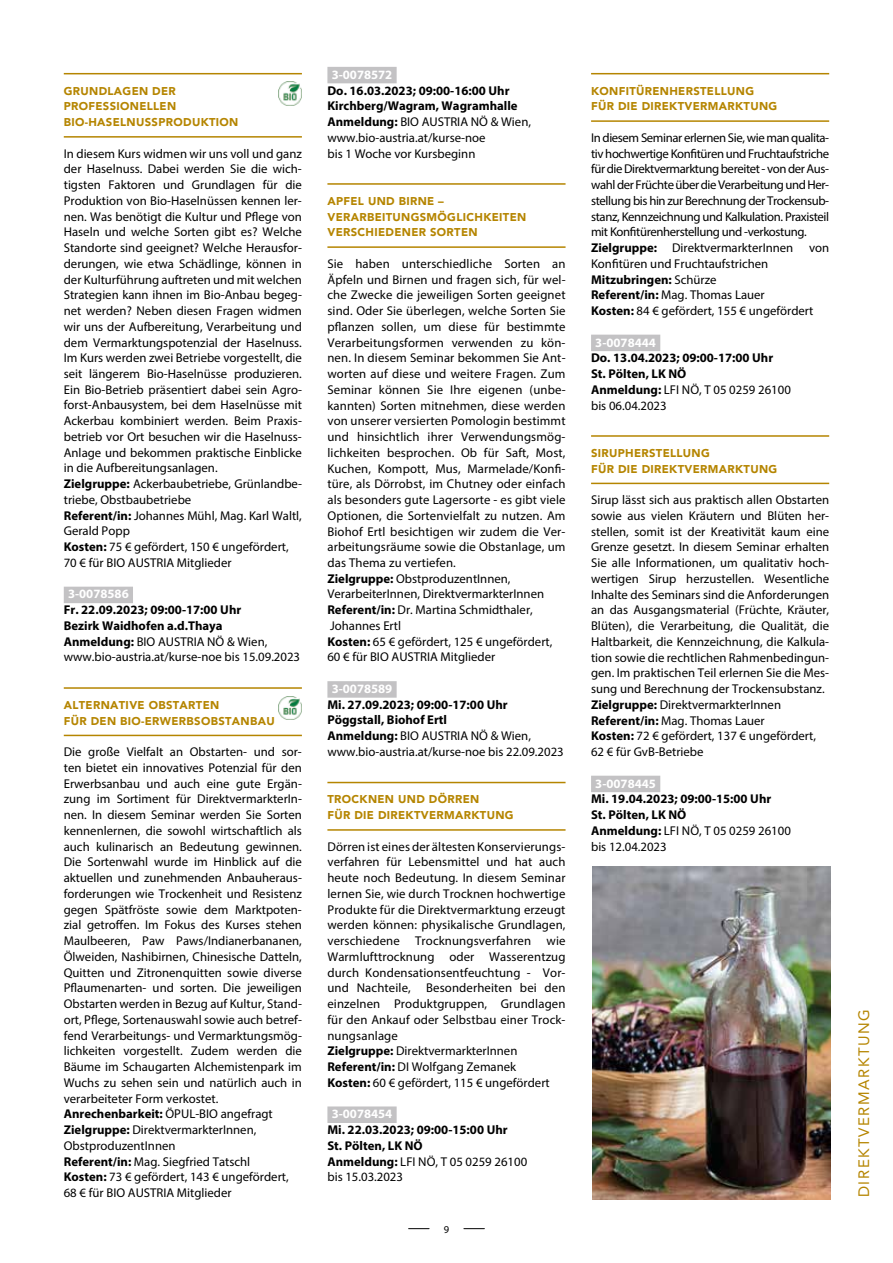
<style>
.page{position:relative;width:893px;height:1263px;background:#fff}
.page>*{position:absolute;margin:0;border:0;box-sizing:border-box;transform-origin:0 0}
.t1{font:15px "Avenir";letter-spacing:.1em;color:#b58500}
.t2{font:12.75px/15.8px "Myriad Pro";color:#000}
.t3{font:12.75px/15.8px "Myriad Pro";letter-spacing:-.03em;color:#000}
.t4{font:700 12.75px/15.8px "Myriad Pro";color:#000}
.t5{font:700 12.75px "Myriad Pro";color:#fff}
.t6{font:900 11.25px/15.8px "Avenir";letter-spacing:.03em;color:#b58500}
.t7{font:10.5px "Myriad Pro";color:#000}
.s1{font-weight:700}
.s2{font-weight:400}
</style>
<div class="page">
<svg style="left:409px;top:1228px;width:20px;height:1px"></svg>
<svg style="left:464px;top:1228px;width:20px;height:1px"></svg>
<hr style="left:64px;top:136px;width:238px;height:2px;background:#b58500">
<hr style="left:64px;top:73px;width:238px;height:1px;background:#b58500">
<div style="left:64px;top:587px;width:69px;height:16px;background:#c3c2c4"></div>
<hr style="left:64px;top:735px;width:238px;height:1px;background:#b58500">
<hr style="left:64px;top:687px;width:238px;height:2px;background:#b58500">
<img style="left:279px;top:82px;width:23px;height:23px">
<img style="left:279px;top:696px;width:23px;height:23px">
<div style="left:327px;top:67px;width:70px;height:16px;background:#c3c2c4"></div>
<hr style="left:327px;top:246px;width:239px;height:2px;background:#b58500">
<hr style="left:327px;top:183px;width:239px;height:2px;background:#b58500">
<div style="left:327px;top:681px;width:70px;height:17px;background:#c3c2c4"></div>
<hr style="left:327px;top:829px;width:239px;height:2px;background:#b58500">
<hr style="left:327px;top:782px;width:239px;height:1px;background:#b58500">
<div style="left:327px;top:1106px;width:70px;height:17px;background:#c3c2c4"></div>
<hr style="left:591px;top:120px;width:238px;height:2px;background:#b58500">
<hr style="left:591px;top:73px;width:238px;height:1px;background:#b58500">
<div style="left:591px;top:335px;width:69px;height:16px;background:#c3c2c4"></div>
<hr style="left:591px;top:483px;width:238px;height:1px;background:#b58500">
<hr style="left:591px;top:435px;width:238px;height:2px;background:#b58500">
<div style="left:591px;top:776px;width:69px;height:16px;background:#c3c2c4"></div>
<img style="left:593px;top:866px;width:238px;height:333px">
<p class="t6" style="left:64px;top:83px;width:176px">GRUNDLAGEN DER<br>PROFESSIONELLEN<br>BIO-HASELNUSSPRODUKTION</p>
<p class="t2" style="left:64px;top:145px;width:240px">In diesem Kurs widmen wir uns voll und ganz der Haselnuss. Dabei werden Sie die wich&shy;tigsten Faktoren und Grundlagen für die Produktion von Bio-Haselnüssen kennen ler&shy;nen. Was benötigt die Kultur und Pflege von Haseln und welche Sorten gibt es? Welche Standorte sind geeignet? Welche Herausfor&shy;derungen, wie etwa Schädlinge, können in der Kulturführung auftreten und mit welchen Strategien kann ihnen im Bio-Anbau begeg&shy;net werden? Neben diesen Fragen widmen wir uns der Aufbereitung, Verarbeitung und dem Vermarktungspotenzial der Haselnuss.<br>Im Kurs werden zwei Betriebe vorgestellt, die seit längerem Bio-Haselnüsse produzieren.<br>Ein Bio-Betrieb präsentiert dabei sein Agro&shy;forst-Anbausystem, bei dem Haselnüsse mit Ackerbau kombiniert werden. Beim Praxis&shy;betrieb vor Ort besuchen wir die Haselnuss-Anlage und bekommen praktische Einblicke in die Aufbereitungsanlagen.<br><span class="s1">Zielgruppe:</span> Ackerbaubetriebe, Grünlandbe&shy;triebe, Obstbaubetriebe<br><span class="s1">Referent/in:</span> Johannes Mühl, Mag. Karl Waltl, Gerald Popp<br><span class="s1">Kosten:</span> 75 € gefördert, 150 € ungefördert, 70 € für BIO AUSTRIA Mitglieder</p>
<p class="t5" style="left:68px;top:586px;width:62px">3-0078586</p>
<p class="t4" style="left:64px;top:602px;width:238px">Fr. 22.09.2023; 09:00-17:00 Uhr<br>Bezirk Waidhofen a.d.Thaya<br>Anmeldung: <span class="s2">BIO AUSTRIA NÖ &amp; Wien, www.bio-austria.at/kurse-noe bis 15.09.2023</span></p>
<p class="t6" style="left:64px;top:697px;width:212px">ALTERNATIVE OBSTARTEN<br>FÜR DEN BIO-ERWERBSOBSTANBAU</p>
<p class="t2" style="left:64px;top:744px;width:240px">Die große Vielfalt an Obstarten- und sor&shy;ten bietet ein innovatives Potenzial für den Erwerbsanbau und auch eine gute Ergän&shy;zung im Sortiment für DirektvermarkterIn&shy;nen. In diesem Seminar werden Sie Sorten kennenlernen, die sowohl wirtschaftlich als auch kulinarisch an Bedeutung gewinnen.<br>Die Sortenwahl wurde im Hinblick auf die aktuellen und zunehmenden Anbauheraus&shy;forderungen wie Trockenheit und Resistenz gegen Spätfröste sowie dem Marktpoten&shy;zial getroffen. Im Fokus des Kurses stehen Maulbeeren, Paw Paws/Indianerbananen, Ölweiden, Nashibirnen, Chinesische Datteln, Quitten und Zitronenquitten sowie diverse Pflaumenarten- und sorten. Die jeweiligen Obstarten werden in Bezug auf Kultur, Stand&shy;ort, Pflege, Sortenauswahl sowie auch betref&shy;fend Verarbeitungs- und Vermarktungsmög&shy;lichkeiten vorgestellt. Zudem werden die Bäume im Schaugarten Alchemistenpark im Wuchs zu sehen sein und natürlich auch in verarbeiteter Form verkostet.<br><span class="s1">Anrechenbarkeit:</span> ÖPUL-BIO angefragt <span class="s1">Zielgruppe:</span> DirektvermarkterInnen, ObstproduzentInnen<br><span class="s1">Referent/in:</span> Mag. Siegfried Tatschl<br><span class="s1">Kosten:</span> 73 € gefördert, 143 € ungefördert, 68 € für BIO AUSTRIA Mitglieder</p>
<p class="t5" style="left:332px;top:66px;width:62px">3-0078572</p>
<p class="t2" style="left:327px;top:82px;width:205px"><span class="s1">Do. 16.03.2023; 09:00-16:00 Uhr<br>Kirchberg/Wagram, Wagramhalle<br>Anmeldung:</span> BIO AUSTRIA NÖ &amp; Wien, www.bio-austria.at/kurse-noe<br>bis 1 Woche vor Kursbeginn</p>
<p class="t6" style="left:327px;top:193px;width:200px">APFEL UND BIRNE –<br>VERARBEITUNGSMÖGLICHKEITEN<br>VERSCHIEDENER SORTEN</p>
<p class="t2" style="left:327px;top:255px;width:240px">Sie haben unterschiedliche Sorten an Äpfeln und Birnen und fragen sich, für wel&shy;che Zwecke die jeweiligen Sorten geeignet sind. Oder Sie überlegen, welche Sorten Sie pflanzen sollen, um diese für bestimmte Verarbeitungsformen verwenden zu kön&shy;nen. In diesem Seminar bekommen Sie Ant&shy;worten auf diese und weitere Fragen. Zum Seminar können Sie Ihre eigenen (unbe&shy;kannten) Sorten mitnehmen, diese werden von unserer versierten Pomologin bestimmt und hinsichtlich ihrer Verwendungsmög&shy;lichkeiten besprochen. Ob für Saft, Most, Kuchen, Kompott, Mus, Marmelade/Konfi&shy;türe, als Dörrobst, im Chutney oder einfach als besonders gute Lagersorte - es gibt viele Optionen, die Sortenvielfalt zu nutzen. Am Biohof Ertl besichtigen wir zudem die Ver&shy;arbeitungsräume sowie die Obstanlage, um das Thema zu vertiefen.<br><span class="s1">Zielgruppe:</span> ObstproduzentInnen, VerarbeiterInnen, DirektvermarkterInnen <span class="s1">Referent/in:</span> Dr. Martina Schmidthaler, Johannes Ertl<br><span class="s1">Kosten:</span> 65 € gefördert, 125 € ungefördert, 60 € für BIO AUSTRIA Mitglieder</p>
<p class="t5" style="left:332px;top:680px;width:62px">3-0078589</p>
<p class="t2" style="left:327px;top:696px;width:238px"><span class="s1">Mi. 27.09.2023; 09:00-17:00 Uhr Pöggstall, Biohof Ertl<br>Anmeldung:</span> BIO AUSTRIA NÖ &amp; Wien, www.bio-austria.at/kurse-noe bis 22.09.2023</p>
<p class="t6" style="left:327px;top:791px;width:188px">TROCKNEN UND DÖRREN<br>FÜR DIE DIREKTVERMARKTUNG</p>
<p class="t2" style="left:327px;top:838px;width:240px">Dörren ist eines der ältesten Konservierungs&shy;verfahren für Lebensmittel und hat auch heute noch Bedeutung. In diesem Seminar lernen Sie, wie durch Trocknen hochwertige Produkte für die Direktvermarktung erzeugt werden können: physikalische Grundlagen, verschiedene Trocknungsverfahren wie Warmlufttrocknung oder Wasserentzug durch Kondensationsentfeuchtung - Vor&shy;und Nachteile, Besonderheiten bei den einzelnen Produktgruppen, Grundlagen für den Ankauf oder Selbstbau einer Trock&shy;nungsanlage<br><span class="s1">Zielgruppe:</span> DirektvermarkterInnen <span class="s1">Referent/in:</span> DI Wolfgang Zemanek<br><span class="s1">Kosten:</span> 60 € gefördert, 115 € ungefördert</p>
<p class="t5" style="left:332px;top:1106px;width:62px">3-0078454</p>
<p class="t4" style="left:327px;top:1121px;width:201px">Mi. 22.03.2023; 09:00-15:00 Uhr<br>St. Pölten, LK NÖ<br>Anmeldung: <span class="s2">LFI NÖ, T 05 0259 26100 bis 15.03.2023</span></p>
<p class="t7" style="left:444px;top:1222px;width:7px">9</p>
<p class="t6" style="left:591px;top:83px;width:188px">KONFITÜRENHERSTELLUNG<br>FÜR DIE DIREKTVERMARKTUNG</p>
<p class="t3" style="left:591px;top:129px;width:240px">In diesem Seminar erlernen Sie, wie man qualita&shy;tiv hochwertige Konfitüren und Fruchtaufstriche für die Direktvermarktung bereitet - von der Aus&shy;wahl der Früchte über die Verarbeitung und Her&shy;stellung bis hin zur Berechnung der Trockensub&shy;stanz, Kennzeichnung und Kalkulation. Praxisteil mit Konfitürenherstellung und -verkostung.<br><span class="s1">Zielgruppe:</span> DirektvermarkterInnen von Konfitüren und Fruchtaufstrichen <span class="s1">Mitzubringen:</span> Schürze<br><span class="s1">Referent/in:</span> Mag. Thomas Lauer<br><span class="s1">Kosten:</span> 84 € gefördert, 155 € ungefördert</p>
<p class="t5" style="left:595px;top:334px;width:62px">3-0078444</p>
<p class="t4" style="left:591px;top:350px;width:201px">Do. 13.04.2023; 09:00-17:00 Uhr<br>St. Pölten, LK NÖ<br>Anmeldung: <span class="s2">LFI NÖ, T 05 0259 26100 bis 06.04.2023</span></p>
<p class="t6" style="left:591px;top:445px;width:188px">SIRUPHERSTELLUNG<br>FÜR DIE DIREKTVERMARKTUNG</p>
<p class="t2" style="left:591px;top:492px;width:240px">Sirup lässt sich aus praktisch allen Obstarten sowie aus vielen Kräutern und Blüten her&shy;stellen, somit ist der Kreativität kaum eine Grenze gesetzt. In diesem Seminar erhalten Sie alle Informationen, um qualitativ hoch&shy;wertigen Sirup herzustellen. Wesentliche Inhalte des Seminars sind die Anforderungen an das Ausgangsmaterial (Früchte, Kräuter, Blüten), die Verarbeitung, die Qualität, die Haltbarkeit, die Kennzeichnung, die Kalkula&shy;tion sowie die rechtlichen Rahmenbedingun&shy;gen. Im praktischen Teil erlernen Sie die Mes&shy;sung und Berechnung der Trockensubstanz.<br><span class="s1">Zielgruppe:</span> DirektvermarkterInnen <span class="s1">Referent/in:</span> Mag. Thomas Lauer<br><span class="s1">Kosten:</span> 72 € gefördert, 137 € ungefördert, 62 € für GvB-Betriebe</p>
<p class="t5" style="left:595px;top:775px;width:62px">3-0078445</p>
<p class="t4" style="left:591px;top:791px;width:201px">Mi. 19.04.2023; 09:00-15:00 Uhr<br>St. Pölten, LK NÖ<br>Anmeldung: <span class="s2">LFI NÖ, T 05 0259 26100 bis 12.04.2023</span></p>
<p class="t1" style="left:855px;top:1197px;width:189px;rotate:-90deg">DIREKTVERMARKTUNG</p>
</div>
